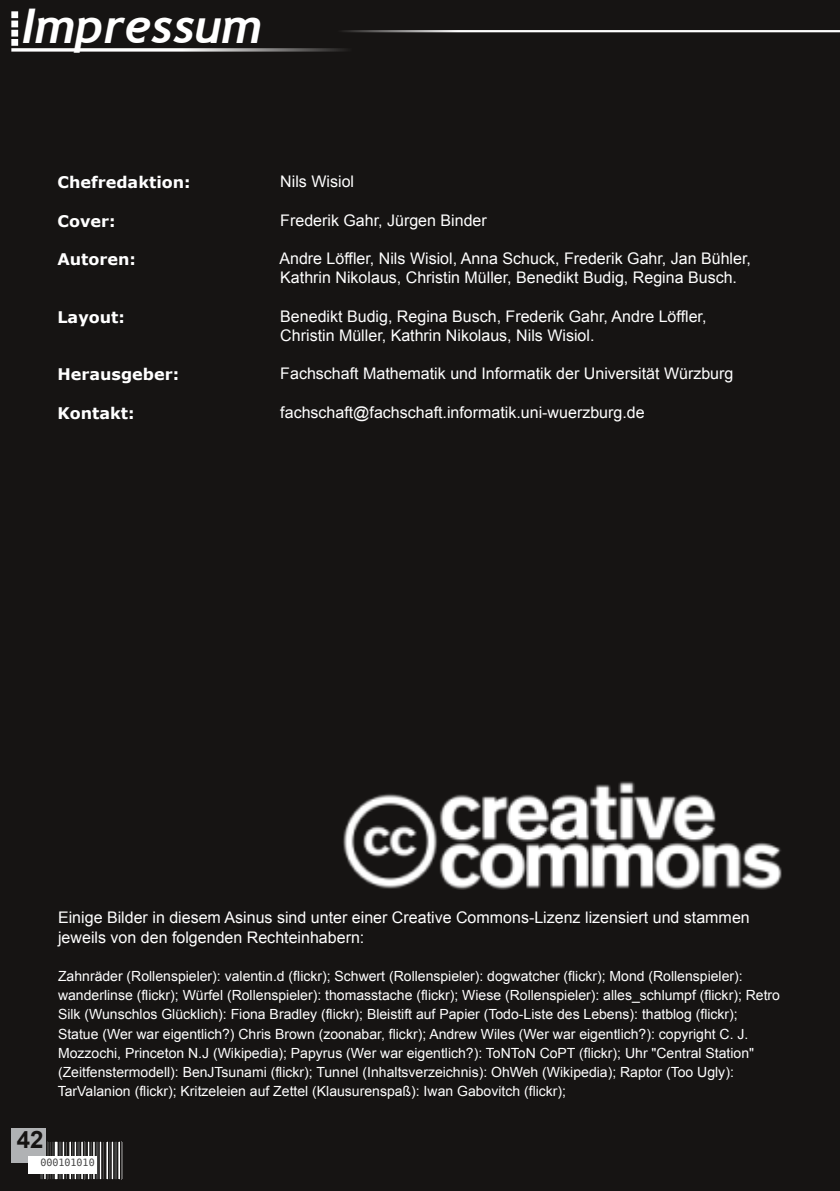
<style>
.page{position:relative;width:840px;height:1191px;background:#fff}
.page>*{position:absolute;margin:0;border:0;box-sizing:border-box;transform-origin:0 0}
.t1{font:italic 700 47.8px "Trebuchet";color:#fff}
.t2{font:700 24px "Arial";color:#161413}
.t3{font:16px/19.2px "Arial";color:#fff}
.t4{font:700 16px "Verdana";color:#fff}
.t5{font:14px/19.2px "Arial";color:#fff}
.t6{font:10px "Bitstream Vera Sans Mono";color:#444}
</style>
<div class="page">
<div style="left:0;top:0;width:839px;height:1191px;background:#161413"></div>
<svg style="left:11px;top:11px;width:828px;height:41px;background:#242221"></svg>
<img style="left:336px;top:781px;width:454px;height:108px">
<img style="left:839px;top:0;width:1px;height:1191px">
<div style="left:40px;top:1141px;width:4px;height:38px;border:1px solid #161413"></div>
<div style="left:46px;top:1141px;width:2px;height:38px;border:1px solid #161413"></div>
<div style="left:48px;top:1141px;width:1px;height:38px;border:1px solid #161413"></div>
<div style="left:49px;top:1141px;width:1px;height:38px;border:1px solid #161413"></div>
<div style="left:50px;top:1141px;width:2px;height:38px;border:1px solid #161413"></div>
<div style="left:52px;top:1141px;width:2px;height:38px;border:1px solid #161413"></div>
<div style="left:54px;top:1141px;width:4px;height:38px;border:1px solid #161413"></div>
<div style="left:58px;top:1141px;width:4px;height:38px;border:1px solid #161413"></div>
<div style="left:62px;top:1141px;width:3px;height:38px;border:1px solid #161413"></div>
<div style="left:65px;top:1141px;width:1px;height:38px;border:1px solid #161413"></div>
<div style="left:67px;top:1141px;width:2px;height:38px;border:1px solid #161413"></div>
<div style="left:71px;top:1141px;width:3px;height:38px;border:1px solid #161413"></div>
<div style="left:74px;top:1141px;width:3px;height:38px;border:1px solid #161413"></div>
<div style="left:77px;top:1141px;width:4px;height:38px;border:1px solid #161413"></div>
<div style="left:83px;top:1141px;width:2px;height:38px;border:1px solid #161413"></div>
<div style="left:85px;top:1141px;width:1px;height:38px;border:1px solid #161413"></div>
<div style="left:86px;top:1141px;width:1px;height:38px;border:1px solid #161413"></div>
<div style="left:87px;top:1141px;width:3px;height:38px;border:1px solid #161413"></div>
<div style="left:90px;top:1141px;width:3px;height:38px;border:1px solid #161413"></div>
<div style="left:95px;top:1141px;width:4px;height:38px;border:1px solid #161413"></div>
<div style="left:99px;top:1141px;width:3px;height:38px;border:1px solid #161413"></div>
<div style="left:102px;top:1141px;width:1px;height:38px;border:1px solid #161413"></div>
<div style="left:103px;top:1141px;width:2px;height:38px;border:1px solid #161413"></div>
<div style="left:105px;top:1141px;width:1px;height:38px;border:1px solid #161413"></div>
<div style="left:108px;top:1141px;width:3px;height:38px;border:1px solid #161413"></div>
<div style="left:111px;top:1141px;width:3px;height:38px;border:1px solid #161413"></div>
<div style="left:114px;top:1141px;width:4px;height:38px;border:1px solid #161413"></div>
<div style="left:120px;top:1141px;width:2px;height:38px;border:1px solid #161413"></div>
<div style="left:11px;top:1128px;width:34px;height:34px;background:#b0b2b4"></div>
<div style="left:28px;top:1157px;width:68px;height:17px;background:#fff"></div>
<h1 class="t1" style="left:22px;top:-1px;width:241px">Impressum</h1>
<p class="t4" style="left:57px;top:173px;width:135px">Chefredaktion:</p>
<p class="t4" style="left:57px;top:212px;width:59px">Cover:</p>
<p class="t4" style="left:57px;top:250px;width:80px">Autoren:</p>
<p class="t4" style="left:57px;top:308px;width:69px">Layout:</p>
<p class="t4" style="left:57px;top:365px;width:123px">Herausgeber:</p>
<p class="t4" style="left:57px;top:404px;width:79px">Kontakt:</p>
<p class="t3" style="left:280px;top:172px;width:75px">Nils Wisiol</p>
<p class="t3" style="left:280px;top:211px;width:208px">Frederik Gahr, Jürgen Binder</p>
<p class="t3" style="left:279px;top:249px;width:473px">Andre Löffler, Nils Wisiol, Anna Schuck, Frederik Gahr, Jan Bühler,<br>Kathrin Nikolaus, Christin Müller, Benedikt Budig, Regina Busch.</p>
<p class="t3" style="left:280px;top:307px;width:427px">Benedikt Budig, Regina Busch, Frederik Gahr, Andre Löffler,<br>Christin Müller, Kathrin Nikolaus, Nils Wisiol.</p>
<p class="t3" style="left:280px;top:364px;width:454px">Fachschaft Mathematik und Informatik der Universität Würzburg</p>
<p class="t3" style="left:280px;top:403px;width:365px">fachschaft@fachschaft.informatik.uni-wuerzburg.de</p>
<p class="t3" style="left:58px;top:908px;width:692px">Einige Bilder in diesem Asinus sind unter einer Creative Commons-Lizenz lizensiert und stammen jeweils von den folgenden Rechteinhabern:</p>
<p class="t5" style="left:58px;top:966px;width:723px">Zahnräder (Rollenspieler): valentin.d (flickr); Schwert (Rollenspieler): dogwatcher (flickr); Mond (Rollenspieler): wanderlinse (flickr); Würfel (Rollenspieler): thomasstache (flickr); Wiese (Rollenspieler): alles_schlumpf (flickr); Retro Silk (Wunschlos Glücklich): Fiona Bradley (flickr); Bleistift auf Papier (Todo-Liste des Lebens): thatblog (flickr); Statue (Wer war eigentlich?) Chris Brown (zoonabar, flickr); Andrew Wiles (Wer war eigentlich?): copyright C. J.<br>Mozzochi, Princeton N.J (Wikipedia); Papyrus (Wer war eigentlich?): ToNToN CoPT (flickr); Uhr "Central Station" (Zeitfenstermodell): BenJTsunami (flickr); Tunnel (Inhaltsverzeichnis): OhWeh (Wikipedia); Raptor (Too Ugly):<br>TarValanion (flickr); Kritzeleien auf Zettel (Klausurenspaß): Iwan Gabovitch (flickr);</p>
<h2 class="t2" style="left:17px;top:1125px;width:28px">42</h2>
<p class="t6" style="left:40px;top:1157px;width:56px">000101010</p>
</div>
